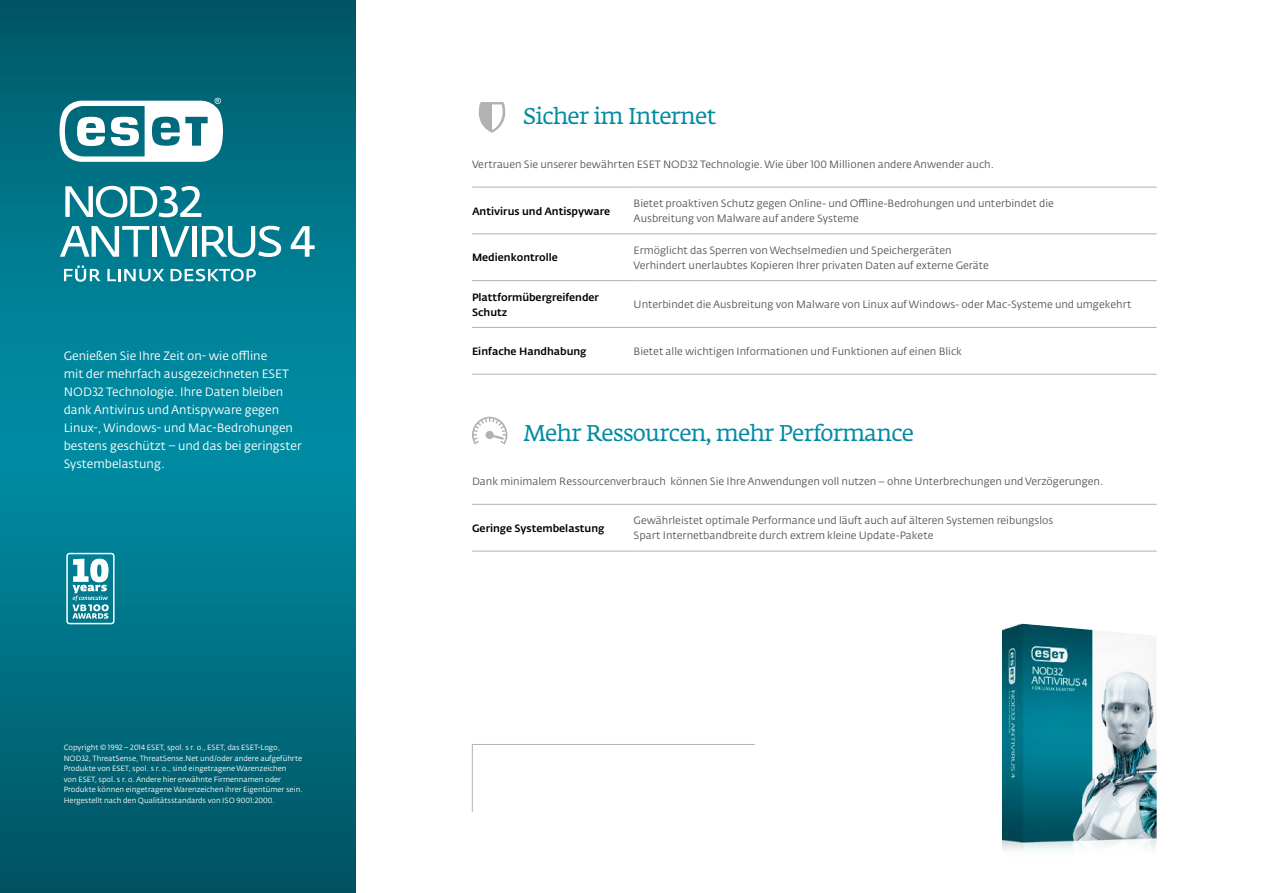
<style>
.page{position:relative;width:1263px;height:893px;background:#fff}
.page>*{position:absolute;margin:0;border:0;box-sizing:border-box;transform-origin:0 0}
.t1{font:22.5px "Fedra Serif A Std";letter-spacing:-.03em;color:#008ba3}
.t2{font:12px/18px "Fedra Sans Alt Pro";color:#fff}
.t3{font:10.5px/15px "Fedra Sans Alt Pro";color:#575756}
.t4{font:500 10.5px/15px "Fedra Sans Alt Pro";color:#000}
.t5{font:7.5px/10.5px "Fedra Sans Alt Pro";color:#fff}
</style>
<div class="page">
<svg style="left:0;top:0;width:355px;height:893px;background:#007285"></svg>
<hr style="left:472px;top:234px;width:162px;height:1px;background:#b3b2b2">
<hr style="left:634px;top:234px;width:523px;height:1px;background:#b3b2b2">
<hr style="left:472px;top:280px;width:162px;height:1px;background:#b3b2b2">
<hr style="left:634px;top:280px;width:523px;height:1px;background:#b3b2b2">
<hr style="left:472px;top:327px;width:162px;height:1px;background:#b3b2b2">
<hr style="left:634px;top:327px;width:523px;height:1px;background:#b3b2b2">
<hr style="left:472px;top:374px;width:162px;height:1px;background:#b3b2b2">
<hr style="left:634px;top:374px;width:523px;height:1px;background:#b3b2b2">
<hr style="left:472px;top:187px;width:162px;height:1px;background:#b3b2b2">
<hr style="left:634px;top:187px;width:523px;height:1px;background:#b3b2b2">
<hr style="left:472px;top:551px;width:162px;height:1px;background:#b3b2b2">
<hr style="left:634px;top:551px;width:523px;height:1px;background:#b3b2b2">
<hr style="left:472px;top:504px;width:162px;height:1px;background:#b3b2b2">
<hr style="left:634px;top:504px;width:523px;height:1px;background:#b3b2b2">
<img style="left:1002px;top:623px;width:155px;height:227px">
<svg style="left:66px;top:553px;width:49px;height:71px"></svg>
<svg style="left:472px;top:417px;width:35px;height:27px"></svg>
<svg style="left:478px;top:102px;width:28px;height:31px"></svg>
<svg style="left:472px;top:744px;width:283px;height:68px"></svg>
<svg style="left:65px;top:186px;width:136px;height:31px"></svg>
<svg style="left:60px;top:226px;width:89px;height:31px"></svg>
<div style="left:152px;top:226px;width:5px;height:31px;background:#fff"></div>
<svg style="left:160px;top:226px;width:29px;height:31px"></svg>
<hr style="left:193px;top:226px;width:4px;height:31px;background:#fff">
<svg style="left:202px;top:226px;width:79px;height:31px"></svg>
<svg style="left:291px;top:226px;width:24px;height:31px"></svg>
<svg style="left:64px;top:266px;width:37px;height:15px"></svg>
<svg style="left:107px;top:269px;width:57px;height:12px"></svg>
<svg style="left:171px;top:269px;width:85px;height:12px"></svg>
<svg style="left:60px;top:98px;width:163px;height:64px"></svg>
<p class="t2" style="left:64px;top:347px;width:239px">Genießen Sie Ihre Zeit on- wie offline<br>mit der mehrfach ausgezeichneten ESET NOD32 Technologie. Ihre Daten bleiben dank Antivirus und Antispyware gegen Linux-, Windows- und Mac-Bedrohungen bestens geschützt – und das bei geringster Systembelastung.</p>
<p class="t5" style="left:64px;top:742px;width:240px">Copyright © 1992 – 2014 ESET, spol. s r. o., ESET, das ESET-Logo, NOD32, ThreatSense, ThreatSense.Net und/oder andere aufgeführte Produkte von ESET, spol. s r. o., sind eingetragene Warenzeichen<br>von ESET, spol. s r. o. Andere hier erwähnte Firmennamen oder Produkte können eingetragene Warenzeichen ihrer Eigentümer sein.<br>Hergestellt nach den Qualitätsstandards von ISO 9001:2000.</p>
<h1 class="t1" style="left:523px;top:102px;width:195px">Sicher im Internet</h1>
<p class="t3" style="left:472px;top:157px;width:523px">Vertrauen Sie unserer bewährten ESET NOD32 Technologie. Wie über 100 Millionen andere Anwender auch.</p>
<p class="t4" style="left:472px;top:203px;width:140px">Antivirus und Antispyware</p>
<p class="t3" style="left:634px;top:196px;width:422px">Bietet proaktiven Schutz gegen Online- und Offline-Bedrohungen und unterbindet die<br>Ausbreitung von Malware auf andere Systeme</p>
<p class="t4" style="left:472px;top:250px;width:87px">Medienkontrolle</p>
<p class="t3" style="left:634px;top:243px;width:357px">Ermöglicht das Sperren von Wechselmedien und Speichergeräten<br>Verhindert unerlaubtes Kopieren Ihrer privaten Daten auf externe Geräte</p>
<p class="t4" style="left:472px;top:289px;width:129px">Plattformübergreifender<br>Schutz</p>
<p class="t3" style="left:634px;top:297px;width:499px">Unterbindet die Ausbreitung von Malware von Linux auf Windows- oder Mac-Systeme und umgekehrt</p>
<p class="t4" style="left:472px;top:344px;width:116px">Einfache Handhabung</p>
<p class="t3" style="left:634px;top:344px;width:330px">Bietet alle wichtigen Informationen und Funktionen auf einen Blick</p>
<h1 class="t1" style="left:523px;top:419px;width:393px">Mehr Ressourcen, mehr Performance</h1>
<p class="t3" style="left:472px;top:474px;width:633px">Dank minimalem Ressourcenverbrauch können Sie Ihre Anwendungen voll nutzen – ohne Unterbrechungen und Verzögerungen.</p>
<p class="t4" style="left:472px;top:521px;width:134px">Geringe Systembelastung</p>
<p class="t3" style="left:634px;top:513px;width:421px">Gewährleistet optimale Performance und läuft auch auf älteren Systemen reibungslos<br>Spart Internetbandbreite durch extrem kleine Update-Pakete</p>
</div>
